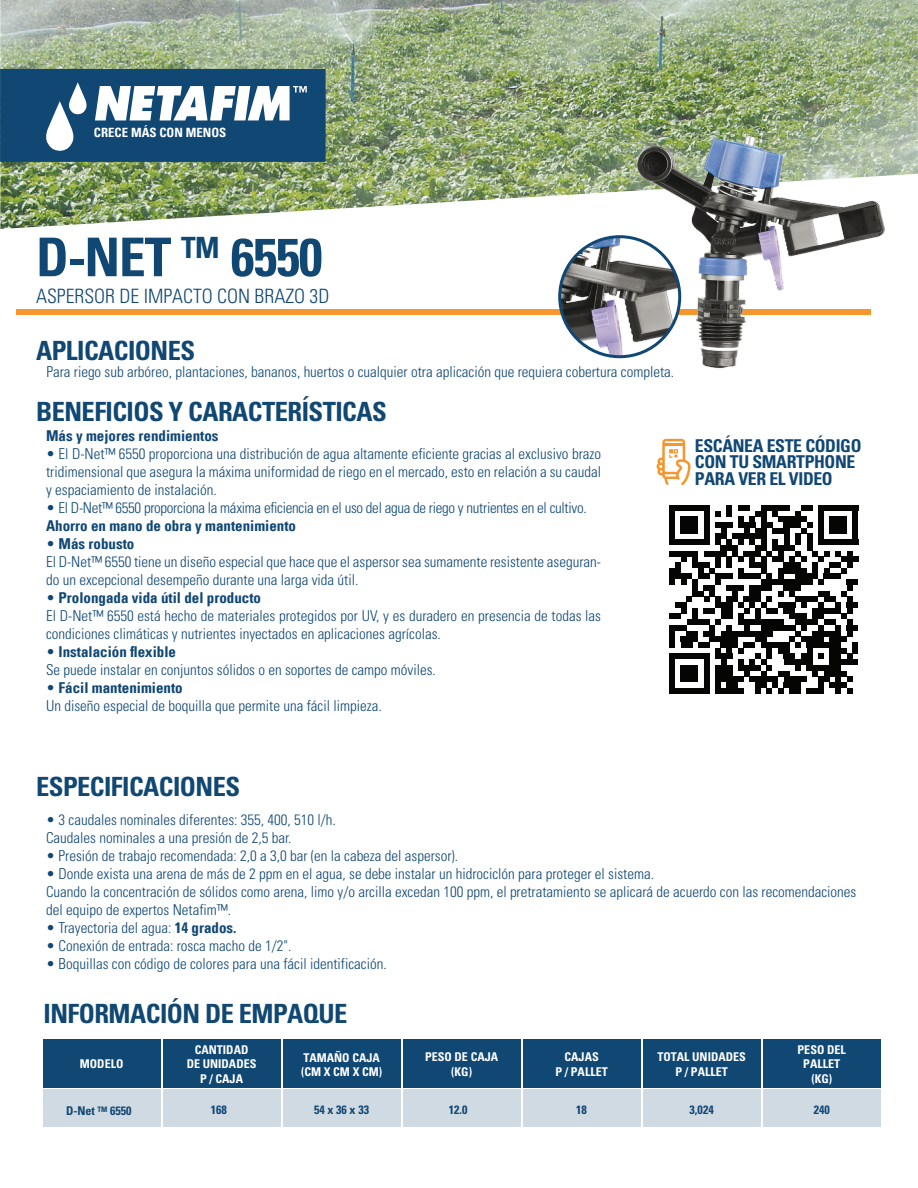
<style>
.page{position:relative;width:918px;height:1188px;background:#fff}
.page>*{position:absolute;margin:0;border:0;box-sizing:border-box;transform-origin:0 0}
.t1{font:700 condensed 53.4px "Univers LT Std";letter-spacing:-.02em;color:#104773}
.t2{font:700 condensed 26.55px "Univers LT Std";letter-spacing:-.02em;color:#104773}
.t3{font:300 condensed 19.8px "Univers LT Std";color:#104773}
.t4{font:700 condensed 17.7px/16.4px "Univers LT Std";letter-spacing:-.02em;color:#104773}
.t5{font:300 condensed 15px/18px "Univers";color:#104774}
.t6{font:300 condensed 15px "Univers";letter-spacing:-.02em;color:#104774}
.t7{font:700 condensed 15px "Univers";color:#104774}
.t8{font:700 condensed 12.75px "Univers";color:#fff}
.t9{font:700 condensed 12px/14.5px "Univers LT Std";color:#fff;text-align:center}
.t10{font:700 condensed 12px "Univers LT Std";color:#104773}
.s1{font-weight:700}
</style>
<div class="page">
<img style="left:0;top:0;width:918px;height:229px">
<svg style="left:0;top:69px;width:326px;height:93px"></svg>
<div style="left:16px;top:310px;width:855px;height:5px;background:#f5962f"></div>
<svg style="left:657px;top:439px;width:34px;height:46px"></svg>
<div style="left:43px;top:1039px;width:117px;height:49px;background:#104773"></div>
<div style="left:163px;top:1039px;width:118px;height:49px;background:#104773"></div>
<div style="left:43px;top:1090px;width:117px;height:37px;background:#d0dae3"></div>
<div style="left:763px;top:1039px;width:118px;height:49px;background:#104773"></div>
<div style="left:163px;top:1090px;width:117px;height:37px;background:#d0dae3"></div>
<div style="left:283px;top:1090px;width:117px;height:37px;background:#d0dae3"></div>
<div style="left:403px;top:1090px;width:117px;height:37px;background:#d0dae3"></div>
<div style="left:523px;top:1090px;width:117px;height:37px;background:#d0dae3"></div>
<div style="left:763px;top:1090px;width:117px;height:37px;background:#d0dae3"></div>
<div style="left:283px;top:1039px;width:118px;height:49px;background:#104773"></div>
<div style="left:403px;top:1039px;width:118px;height:49px;background:#104773"></div>
<div style="left:523px;top:1039px;width:118px;height:49px;background:#104773"></div>
<div style="left:643px;top:1039px;width:118px;height:49px;background:#104773"></div>
<div style="left:643px;top:1090px;width:117px;height:37px;background:#d0dae3"></div>
<img style="left:620px;top:119px;width:281px;height:250px">
<svg style="left:669px;top:505px;width:189px;height:189px"></svg>
<svg style="left:560px;top:237px;width:120px;height:120px"></svg>
<img style="left:560px;top:237px;width:120px;height:120px;border-radius:60px">
<div style="left:558px;top:235px;width:123px;height:123px;border:3px solid #104773;border-radius:50%"></div>
<p class="t8" style="left:94px;top:125px;width:134px">CRECE MÁS CON MENOS</p>
<h1 class="t1" style="left:36px;top:224px;width:288px">D-NET <sup>TM</sup> 6550</h1>
<h3 class="t3" style="left:36px;top:284px;width:295px">ASPERSOR DE IMPACTO CON BRAZO 3D</h3>
<h2 class="t2" style="left:36px;top:334px;width:161px">APLICACIONES</h2>
<h2 class="t2" style="left:36px;top:395px;width:352px">BENEFICIOS Y CARACTERÍSTICAS</h2>
<p class="t5" style="left:46px;top:362px;width:629px">Para riego sub arbóreo, plantaciones, bananos, huertos o cualquier otra aplicación que requiera cobertura completa.</p>
<p class="t7" style="left:46px;top:427px;width:174px">Más y mejores rendimientos</p>
<p class="t5" style="left:46px;top:445px;width:557px;text-align:justify">• El D-Net™ 6550 proporciona una distribución de agua altamente eficiente gracias al exclusivo brazo tridimensional que asegura la máxima uniformidad de riego en el mercado, esto en relación a su caudal y espaciamiento de instalación.</p>
<p class="t6" style="left:46px;top:499px;width:542px">• El D-Net™ 6550 proporciona la máxima eficiencia en el uso del agua de riego y nutrientes en el cultivo.</p>
<p class="t7" style="left:46px;top:517px;width:251px">Ahorro en mano de obra y mantenimiento</p>
<p class="t5" style="left:46px;top:535px;width:556px">• <span class="s1">Más robusto<br></span>El D-Net™ 6550 tiene un diseño especial que hace que el aspersor sea sumamente resistente aseguran&shy;do un excepcional desempeño durante una larga vida útil.</p>
<p class="t5" style="left:46px;top:589px;width:557px">• <span class="s1">Prolongada vida útil del producto<br></span>El D-Net™ 6550 está hecho de materiales protegidos por UV, y es duradero en presencia de todas las condiciones climáticas y nutrientes inyectados en aplicaciones agrícolas.</p>
<p class="t5" style="left:46px;top:643px;width:391px">• <span class="s1">Instalación flexible<br></span>Se puede instalar en conjuntos sólidos o en soportes de campo móviles.</p>
<p class="t5" style="left:46px;top:679px;width:337px">• <span class="s1">Fácil mantenimiento<br></span>Un diseño especial de boquilla que permite una fácil limpieza.</p>
<p class="t4" style="left:695px;top:437px;width:168px">ESCÁNEA ESTE CÓDIGO<br>CON TU SMARTPHONE<br>PARA VER EL VIDEO</p>
<h2 class="t2" style="left:36px;top:770px;width:206px">ESPECIFICACIONES</h2>
<p class="t5" style="left:46px;top:811px;width:291px">• 3 caudales nominales diferentes: 355, 400, 510 l/h.<br>Caudales nominales a una presión de 2,5 bar.</p>
<p class="t5" style="left:46px;top:847px;width:414px">• Presión de trabajo recomendada: 2,0 a 3,0 bar (en la cabeza del aspersor).</p>
<p class="t5" style="left:46px;top:865px;width:812px">• Donde exista una arena de más de 2 ppm en el agua, se debe instalar un hidrociclón para proteger el sistema.<br>Cuando la concentración de sólidos como arena, limo y/o arcilla excedan 100 ppm, el pretratamiento se aplicará de acuerdo con las recomendaciones del equipo de expertos Netafim™.</p>
<p class="t5" style="left:46px;top:919px;width:192px">• Trayectoria del agua: <span class="s1">14 grados.</span></p>
<p class="t5" style="left:46px;top:937px;width:247px">• Conexión de entrada: rosca macho de 1/2".</p>
<p class="t5" style="left:46px;top:955px;width:342px">• Boquillas con código de colores para una fácil identificación.</p>
<h2 class="t2" style="left:44px;top:998px;width:305px">INFORMACIÓN DE EMPAQUE</h2>
<p class="t9" style="left:80px;top:1057px;width:45px">MODELO</p>
<p class="t9" style="left:187px;top:1042px;width:71px">CANTIDAD<br>DE UNIDADES<br>P / CAJA</p>
<p class="t9" style="left:301px;top:1050px;width:83px;text-align:left">TAMAÑO CAJA (CM X CM X CM)</p>
<p class="t9" style="left:425px;top:1049px;width:75px">PESO DE CAJA (KG)</p>
<p class="t9" style="left:556px;top:1049px;width:54px">CAJAS<br>P / PALLET</p>
<p class="t9" style="left:657px;top:1049px;width:90px">TOTAL UNIDADES<br>P / PALLET</p>
<p class="t9" style="left:798px;top:1042px;width:50px">PESO DEL<br>PALLET (KG)</p>
<p class="t10" style="left:66px;top:1104px;width:67px">D-Net <sup>TM</sup> 6550</p>
<p class="t10" style="left:211px;top:1102px;width:18px">168</p>
<p class="t10" style="left:314px;top:1102px;width:56px">54 x 36 x 33</p>
<p class="t10" style="left:449px;top:1102px;width:20px">12.0</p>
<p class="t10" style="left:576px;top:1102px;width:12px">18</p>
<p class="t10" style="left:690px;top:1102px;width:26px">3,024</p>
<p class="t10" style="left:814px;top:1102px;width:18px">240</p>
</div>
